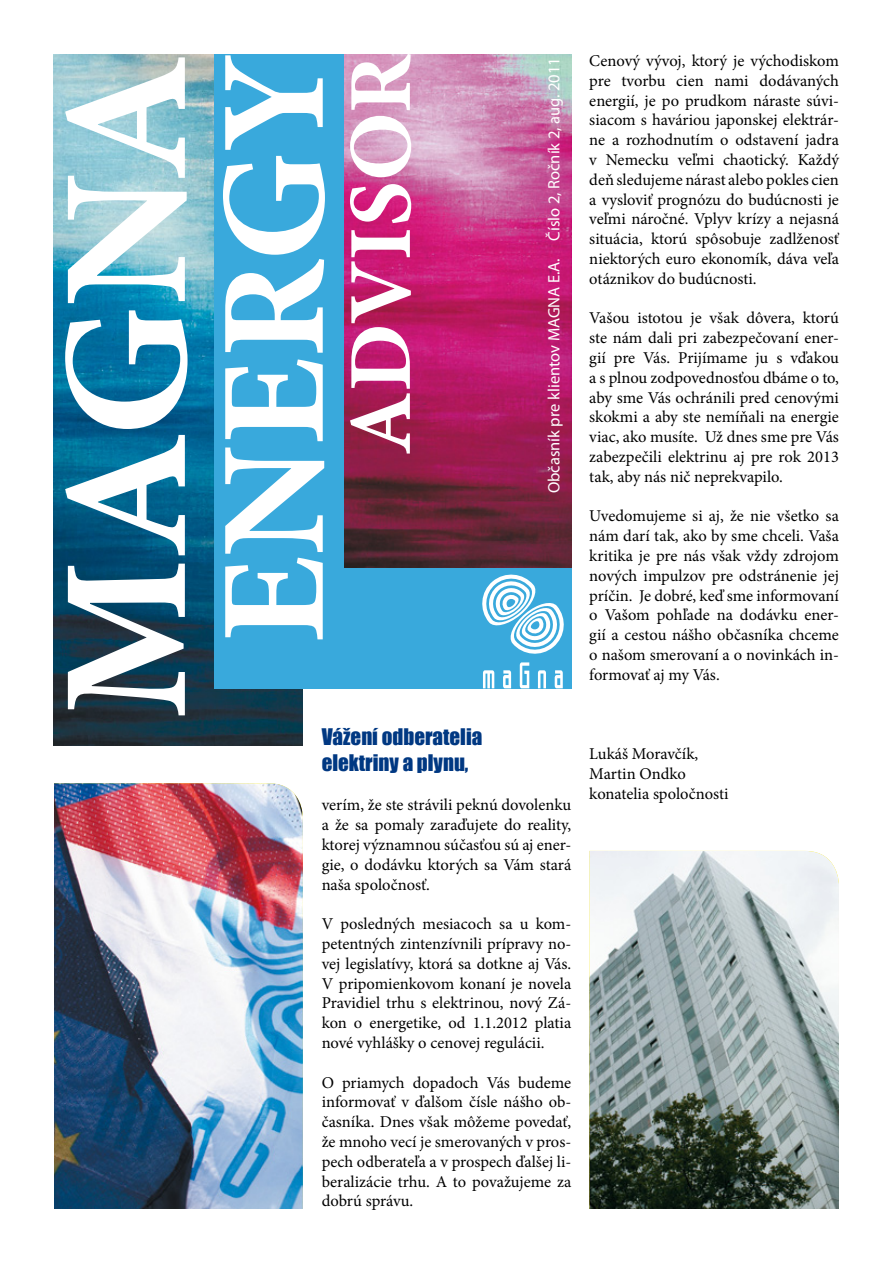
<style>
.page{position:relative;width:893px;height:1263px;background:#fff}
.page>*{position:absolute;margin:0;border:0;box-sizing:border-box;transform-origin:0 0}
.t1{font:700 180px "Minion Pro";letter-spacing:-.015em;color:#fff}
.t2{font:700 150px "Minion Pro";color:#fff}
.t3{font:700 90px "Minion Pro";color:#fff}
.t4{font:21px/25.2px "Impact";color:#003882}
.t5{font:16.5px/19.8px "Minion Pro";color:#000;text-align:justify}
.t6{font:16.5px "Myriad Pro";color:#fff}
</style>
<div class="page">
<img style="left:53px;top:54px;width:250px;height:691px">
<div style="left:214px;top:54px;width:357px;height:634px;background:#39a9dc"></div>
<img style="left:344px;top:54px;width:227px;height:513px">
<svg style="left:482px;top:574px;width:82px;height:114px"></svg>
<img style="left:54px;top:783px;width:249px;height:426px">
<img style="left:589px;top:851px;width:250px;height:358px">
<h1 class="t1" style="left:1px;top:718px;width:666px;rotate:-90deg">MAGNA</h1>
<h2 class="t2" style="left:169px;top:643px;width:591px;rotate:-90deg">ENERGY</h2>
<h3 class="t3" style="left:318px;top:455px;width:403px;rotate:-90deg">ADVISOR</h3>
<p class="t6" style="left:544px;top:493px;width:438px;rotate:-90deg">Občasník pre klientov MAGNA E.A. Číslo 2, Ročník 2, aug. 2011</p>
<p class="t4" style="left:322px;top:724px;width:162px">Vážení odberatelia elektriny a plynu,</p>
<p class="t5" style="left:322px;top:795px;width:251px">verím, že ste strávili peknú dovolenku a že sa pomaly zaraďujete do reality, ktorej významnou súčasťou sú aj ener&shy;gie, o dodávku ktorých sa Vám stará naša spoločnosť.</p>
<p class="t5" style="left:322px;top:914px;width:251px">V posledných mesiacoch sa u kom&shy;petentných zintenzívnili prípravy no&shy;vej legislatívy, ktorá sa dotkne aj Vás.<br>V pripomienkovom konaní je novela Pravidiel trhu s elektrinou, nový Zá&shy;kon o energetike, od 1.1.2012 platia nové vyhlášky o cenovej regulácii.</p>
<p class="t5" style="left:322px;top:1072px;width:251px">O priamych dopadoch Vás budeme informovať v ďalšom čísle nášho ob&shy;časníka. Dnes však môžeme povedať, že mnoho vecí je smerovaných v pros&shy;pech odberateľa a v prospech ďalšej li&shy;beralizácie trhu. A to považujeme za dobrú správu.</p>
<p class="t5" style="left:589px;top:51px;width:251px">Cenový vývoj, ktorý je východiskom pre tvorbu cien nami dodávaných energií, je po prudkom náraste súvi&shy;siacom s haváriou japonskej elektrár&shy;ne a rozhodnutím o odstavení jadra v Nemecku veľmi chaotický. Každý deň sledujeme nárast alebo pokles cien a vysloviť prognózu do budúcnosti je veľmi náročné. Vplyv krízy a nejasná situácia, ktorú spôsobuje zadlženosť niektorých euro ekonomík, dáva veľa otáznikov do budúcnosti.</p>
<p class="t5" style="left:589px;top:308px;width:251px">Vašou istotou je však dôvera, ktorú ste nám dali pri zabezpečovaní ener&shy;gií pre Vás. Prijímame ju s vďakou a s plnou zodpovednosťou dbáme o to, aby sme Vás ochránili pred cenovými skokmi a aby ste nemíňali na energie viac, ako musíte. Už dnes sme pre Vás zabezpečili elektrinu aj pre rok 2013 tak, aby nás nič neprekvapilo.</p>
<p class="t5" style="left:589px;top:506px;width:251px">Uvedomujeme si aj, že nie všetko sa nám darí tak, ako by sme chceli. Vaša kritika je pre nás však vždy zdrojom nových impulzov pre odstránenie jej príčin. Je dobré, keď sme informovaní o Vašom pohľade na dodávku ener&shy;gií a cestou nášho občasníka chceme o našom smerovaní a o novinkách in&shy;formovať aj my Vás.</p>
<p class="t5" style="left:589px;top:744px;width:141px;text-align:left">Lukáš Moravčík,<br>Martin Ondko konatelia spoločnosti</p>
</div>
